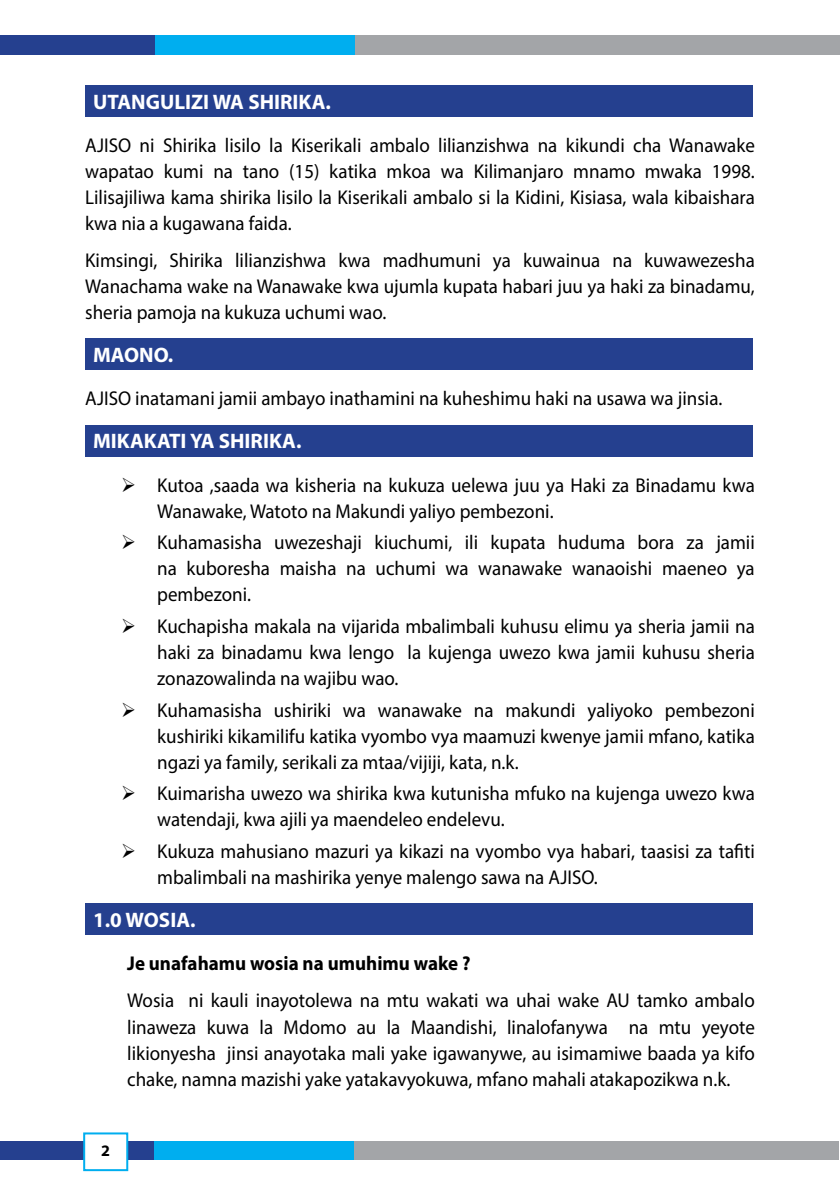
<style>
.page{position:relative;width:840px;height:1191px;background:#fff}
.page>*{position:absolute;margin:0;border:0;box-sizing:border-box;transform-origin:0 0}
.t1{font:700 21px "Myriad Pro";color:#fff}
.t2{font:20px/26px "Myriad Pro";color:#000;text-align:justify;scale:.95 1}
.t3{font:700 20px "Myriad Pro";color:#000;scale:.95 1}
.t4{font:700 16px "Myriad Pro";color:#000}
</style>
<div class="page">
<div style="left:0;top:35px;width:184px;height:20px;background:#25408f"></div>
<div style="left:0;top:1141px;width:183px;height:18px;background:#25408f"></div>
<svg style="left:839px;top:35px;width:1px;height:20px"></svg>
<div style="left:155px;top:35px;width:200px;height:20px;background:#00aeef"></div>
<div style="left:154px;top:1141px;width:200px;height:18px;background:#00aeef"></div>
<div style="left:355px;top:35px;width:484px;height:20px;background:#a3a5a8"></div>
<div style="left:354px;top:1141px;width:484px;height:18px;background:#a3a5a8"></div>
<div style="left:83px;top:1132px;width:45px;height:39px;background:#fff;border:2px solid #00aeef"></div>
<div style="left:85px;top:85px;width:667px;height:32px;background:#25408f"></div>
<div style="left:85px;top:338px;width:667px;height:32px;background:#25408f"></div>
<div style="left:85px;top:425px;width:667px;height:31px;background:#25408f"></div>
<div style="left:85px;top:903px;width:667px;height:32px;background:#25408f"></div>
<p class="t1" style="left:93px;top:88px;width:239px">UTANGULIZI WA SHIRIKA.</p>
<p class="t2" style="left:85px;top:132px;width:706px">AJISO ni Shirika lisilo la Kiserikali ambalo lilianzishwa na kikundi cha Wanawake wapatao kumi na tano (15) katika mkoa wa Kilimanjaro mnamo mwaka 1998.<br>Lilisajiliwa kama shirika lisilo la Kiserikali ambalo si la Kidini, Kisiasa, wala kibaishara kwa nia a kugawana faida.</p>
<p class="t2" style="left:85px;top:247px;width:706px">Kimsingi, Shirika lilianzishwa kwa madhumuni ya kuwainua na kuwawezesha Wanachama wake na Wanawake kwa ujumla kupata habari juu ya haki za binadamu, sheria pamoja na kukuza uchumi wao.</p>
<p class="t1" style="left:93px;top:341px;width:82px">MAONO.</p>
<p class="t2" style="left:85px;top:385px;width:672px">AJISO inatamani jamii ambayo inathamini na kuheshimu haki na usawa wa jinsia.</p>
<p class="t1" style="left:93px;top:428px;width:210px">MIKAKATI YA SHIRIKA.</p>
<p class="t2" style="left:157px;top:471px;width:630px;text-indent:-36px">➢ Kutoa ,saada wa kisheria na kukuza uelewa juu ya Haki za Binadamu kwa<br>Wanawake, Watoto na Makundi yaliyo pembezoni.</p>
<p class="t2" style="left:157px;top:529px;width:630px;text-indent:-36px">➢ Kuhamasisha uwezeshaji kiuchumi, ili kupata huduma bora za jamii na kuboresha maisha na uchumi wa wanawake wanaoishi maeneo ya pembezoni.</p>
<p class="t2" style="left:157px;top:613px;width:630px;text-indent:-36px">➢ Kuchapisha makala na vijarida mbalimbali kuhusu elimu ya sheria jamii na haki za binadamu kwa lengo la kujenga uwezo kwa jamii kuhusu sheria zonazowalinda na wajibu wao.</p>
<p class="t2" style="left:157px;top:696px;width:630px;text-indent:-36px">➢ Kuhamasisha ushiriki wa wanawake na makundi yaliyoko pembezoni kushiriki kikamilifu katika vyombo vya maamuzi kwenye jamii mfano, katika ngazi ya family, serikali za mtaa/vijiji, kata, n.k.</p>
<p class="t2" style="left:157px;top:780px;width:630px;text-indent:-36px">➢ Kuimarisha uwezo wa shirika kwa kutunisha mfuko na kujenga uwezo kwa watendaji, kwa ajili ya maendeleo endelevu.</p>
<p class="t2" style="left:157px;top:838px;width:630px;text-indent:-36px">➢ Kukuza mahusiano mazuri ya kikazi na vyombo vya habari, taasisi za tafiti mbalimbali na mashirika yenye malengo sawa na AJISO.</p>
<p class="t1" style="left:93px;top:906px;width:104px">1.0 WOSIA.</p>
<p class="t3" style="left:127px;top:950px;width:363px">Je unafahamu wosia na umuhimu wake ?</p>
<p class="t2" style="left:127px;top:987px;width:662px">Wosia ni kauli inayotolewa na mtu wakati wa uhai wake AU tamko ambalo linaweza kuwa la Mdomo au la Maandishi, linalofanywa na mtu yeyote likionyesha jinsi anayotaka mali yake igawanywe, au isimamiwe baada ya kifo chake, namna mazishi yake yatakavyokuwa, mfano mahali atakapozikwa n.k.</p>
<p class="t4" style="left:101px;top:1140px;width:10px">2</p>
</div>
